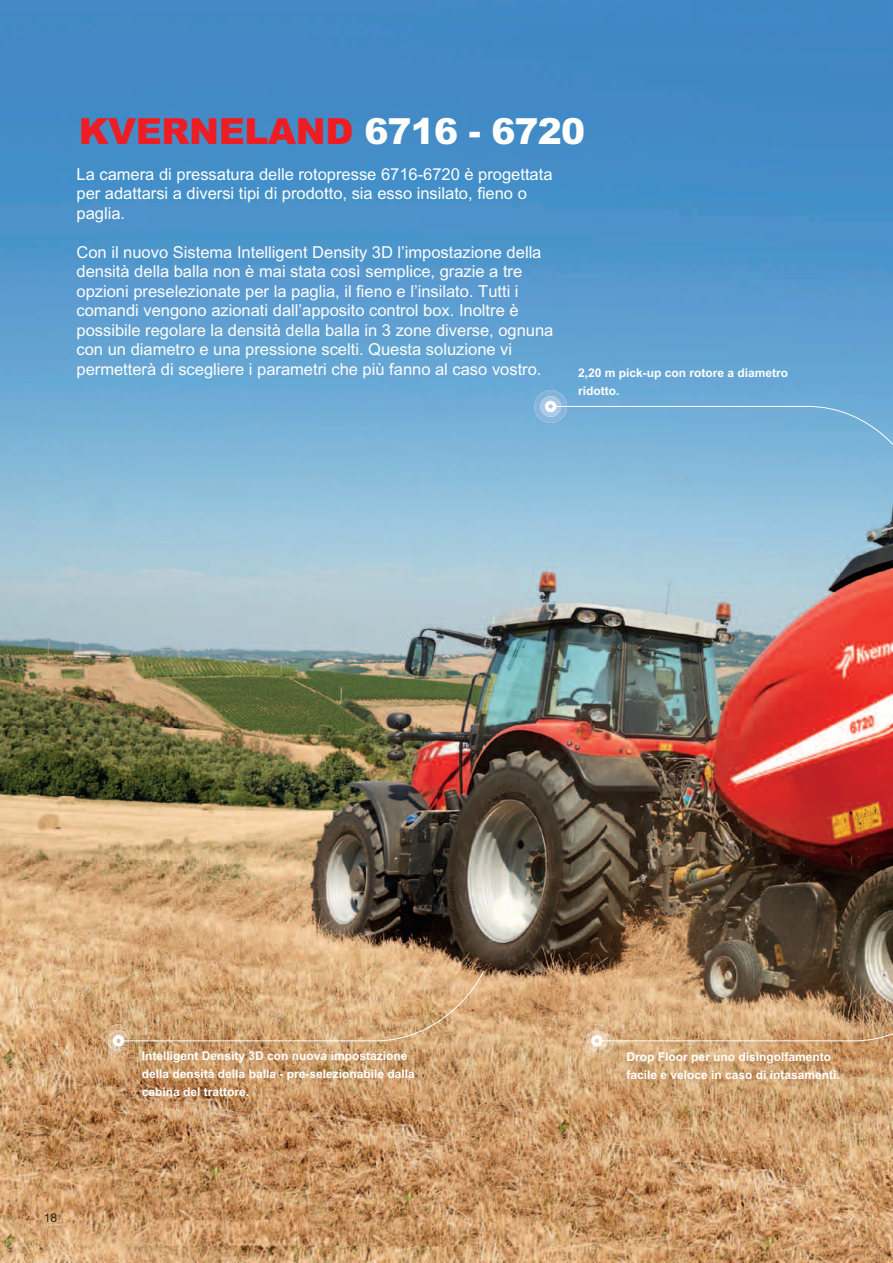
<style>
.page{position:relative;width:893px;height:1263px;background:#fff}
.page>*{position:absolute;margin:0;border:0;box-sizing:border-box;transform-origin:0 0}
.t1{font:900 36px "Arial";letter-spacing:-.01em;color:#ee1d23}
.t2{font:16.5px/19.5px "Arial";color:#fff}
.t3{font:700 12px/18px "Arial";color:#fff}
.t4{font:12px "Arial";color:#231f20}
.s1{color:#fff}
</style>
<div class="page">
<img style="left:0;top:0;width:893px;height:1263px">
<img style="left:534px;top:390px;width:33px;height:33px">
<img style="left:540px;top:396px;width:21px;height:21px;border-radius:10px">
<div style="left:545px;top:401px;width:11px;height:11px;border:4px solid #fff;border-radius:50%"></div>
<svg style="left:553px;top:406px;width:340px;height:71px"></svg>
<img style="left:580px;top:1024px;width:33px;height:33px">
<img style="left:586px;top:1030px;width:21px;height:21px;border-radius:10px">
<div style="left:591px;top:1035px;width:12px;height:11px;border:4px solid #fff;border-radius:50%"></div>
<img style="left:599px;top:970px;width:294px;height:71px">
<img style="left:102px;top:1024px;width:33px;height:33px">
<img style="left:108px;top:1030px;width:21px;height:21px;border-radius:10px">
<div style="left:113px;top:1035px;width:11px;height:11px;border:4px solid #fff;border-radius:50%"></div>
<svg style="left:121px;top:970px;width:363px;height:71px"></svg>
<h1 class="t1" style="left:79px;top:109px;width:508px">KVERNELAND <span class="s1">6716 - 6720</span></h1>
<p class="t2" style="left:77px;top:164px;width:477px">La camera di pressatura delle rotopresse 6716-6720 è progettata per adattarsi a diversi tipi di prodotto, sia esso insilato, fieno o paglia.</p>
<p class="t2" style="left:77px;top:242px;width:478px">Con il nuovo Sistema Intelligent Density 3D l’impostazione della densità della balla non è mai stata così semplice, grazie a tre opzioni preselezionate per la paglia, il fieno e l’insilato. Tutti i comandi vengono azionati dall’apposito control box. Inoltre è possibile regolare la densità della balla in 3 zone diverse, ognuna con un diametro e una pressione scelti. Questa soluzione vi permetterà di scegliere i parametri che più fanno al caso vostro.</p>
<p class="t3" style="left:578px;top:364px;width:212px">2,20 m pick-up con rotore a diametro ridotto.</p>
<p class="t4" style="left:44px;top:1211px;width:15px">18</p>
<p class="t3" style="left:142px;top:1047px;width:274px">Intelligent Density 3D con nuova impostazione della densità della balla - pre-selezionabile dalla cabina del trattore.</p>
<p class="t3" style="left:626px;top:1047px;width:215px">Drop Floor per uno disingolfamento facile e veloce in caso di intasamenti.</p>
</div>
